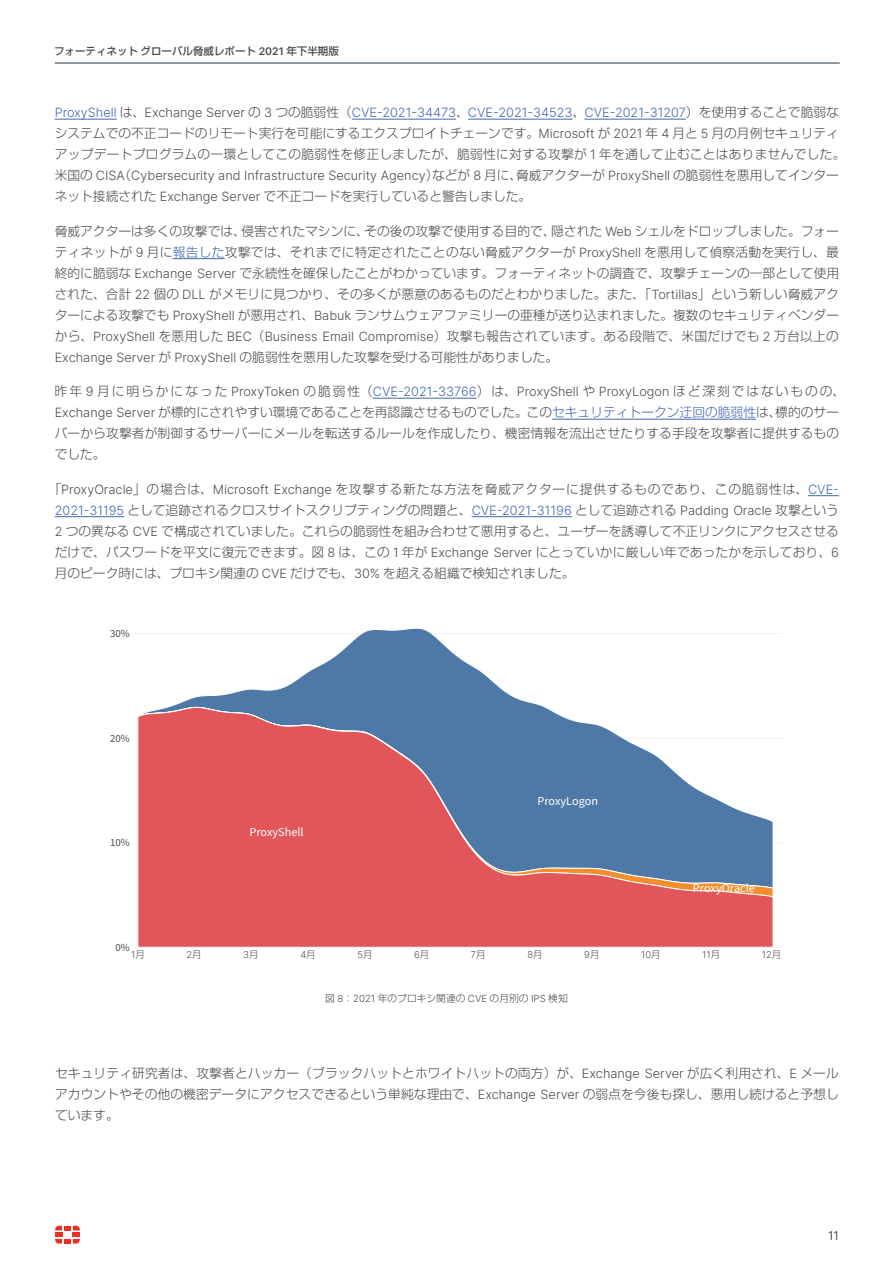
<style>
.page{position:relative;width:893px;height:1263px;background:#fff}
.page>*{position:absolute;margin:0;border:0;box-sizing:border-box;transform-origin:0 0}
.t1{font:300 12.75px/21px "Shin Go Pro";letter-spacing:.005em;color:#4b4c4d;text-align:justify}
.t2{font:300 12.75px "Inter";color:#4266ae}
.t3{font:300 12.75px "Inter";color:#4b4c4d}
.t4{font:12.15px "Source Sans Pro";color:#fff}
.t5{font:300 12px "Inter";color:#231f20}
.t6{font:10.8px "Source Sans Pro";color:#4d4d4d}
.t7{font:500 10.5px "Shin Go Pro";color:#4b4c4d}
.t8{font:300 9.75px "Shin Go Pro";color:#4b4c4d}
.t9{font:300 9.45px "Inter";color:#4d4d4d}
.s1{font-family:"Inter";font-weight:600}
.s2{font-family:"Shin Go Pro";color:#4b4c4d}
.s3{color:#4b4c4d}
.s4{font-family:"Inter"}
.s5{font-family:"Shin Go Pro"}
.s6{color:#4266ae}
.s7{font-family:"Inter";color:#4266ae}
</style>
<div class="page">
<hr style="left:55px;top:63px;width:785px;height:1px;background:#203746">
<svg style="left:55px;top:1226px;width:25px;height:17px"></svg>
<hr style="left:55px;top:119px;width:62px;height:1px;background:#4266ae">
<hr style="left:352px;top:119px;width:104px;height:1px;background:#4266ae">
<hr style="left:468px;top:119px;width:105px;height:1px;background:#4266ae">
<hr style="left:584px;top:119px;width:102px;height:1px;background:#4266ae">
<hr style="left:173px;top:258px;width:52px;height:1px;background:#4266ae">
<hr style="left:373px;top:398px;width:104px;height:1px;background:#4266ae">
<hr style="left:552px;top:419px;width:204px;height:1px;background:#4266ae">
<hr style="left:808px;top:495px;width:31px;height:1px;background:#4266ae">
<hr style="left:55px;top:516px;width:69px;height:1px;background:#4266ae">
<hr style="left:472px;top:516px;width:100px;height:1px;background:#4266ae">
<hr style="left:134px;top:947px;width:649px;height:1px;background:#f2f2f2">
<hr style="left:134px;top:842px;width:649px;height:1px;background:#f2f2f2">
<hr style="left:134px;top:738px;width:649px;height:1px;background:#f2f2f2">
<hr style="left:134px;top:633px;width:649px;height:1px;background:#f2f2f2">
<svg style="left:170px;top:628px;width:374px;height:79px"></svg>
<svg style="left:137px;top:707px;width:636px;height:240px;background:#b67280"></svg>
<p class="t7" style="left:54px;top:42px;width:286px">フォーティネットグローバル脅威レポート <span class="s1">2021</span> 年下半期版</p>
<p class="t2" style="left:55px;top:103px;width:786px">ProxyShell <span class="s2">は、</span><span class="s3">Exchange Server</span> <span class="s2">の</span> <span class="s3">3</span> <span class="s2">つの脆弱性（</span>CVE-2021-34473<span class="s2">、</span>CVE-2021-34523<span class="s2">、</span>CVE-2021-31207<span class="s2">）を使用することで脆弱な</span></p>
<p class="t1" style="left:55px;top:121px;width:792px">システムでの不正コードのリモート実行を可能にするエクスプロイトチェーンです。<span class="s4">Microsoft</span> が <span class="s4">2021</span> 年 <span class="s4">4</span> 月と <span class="s4">5</span> 月の月例セキュリティアップデートプログラムの一環としてこの脆弱性を修正しましたが、脆弱性に対する攻撃が <span class="s4">1</span> 年を通して止むことはありませんでした。</p>
<p class="t3" style="left:55px;top:166px;width:786px"><span class="s5">米国の</span> CISA<span class="s5">（</span>Cybersecurity and Infrastructure Security Agency<span class="s5">）などが</span> 8 <span class="s5">月に、脅威アクターが</span> ProxyShell <span class="s5">の脆弱性を悪用してインター</span></p>
<p class="t1" style="left:55px;top:184px;width:478px">ネット接続された <span class="s4">Exchange Server</span> で不正コードを実行していると警告しました。</p>
<p class="t1" style="left:55px;top:219px;width:786px">脅威アクターは多くの攻撃では、侵害されたマシンに、その後の攻撃で使用する目的で、隠された <span class="s4">Web</span> シェルをドロップしました。フォーティネットが <span class="s4">9</span> 月に<span class="s6">報告した</span>攻撃では、それまでに特定されたことのない脅威アクターが <span class="s4">ProxyShell</span> を悪用して偵察活動を実行し、最終的に脆弱な <span class="s4">Exchange Server</span> で永続性を確保したことがわかっています。フォーティネットの調査で、攻撃チェーンの一部として使用された、合計 <span class="s4">22</span> 個の <span class="s4">DLL</span> がメモリに見つかり、その多くが悪意のあるものだとわかりました。また、「<span class="s4">Tortillas</span>」という新しい脅威アクターによる攻撃でも <span class="s4">ProxyShell</span> が悪用され、<span class="s4">Babuk</span> ランサムウェアファミリーの亜種が送り込まれました。複数のセキュリティベンダーから、<span class="s4">ProxyShell</span> を悪用した <span class="s4">BEC</span>（<span class="s4">Business Email Compromise</span>）攻撃も報告されています。ある段階で、米国だけでも <span class="s4">2</span> 万台以上の<span class="s4">Exchange Server</span> が <span class="s4">ProxyShell</span> の脆弱性を悪用した攻撃を受ける可能性がありました。</p>
<p class="t1" style="left:55px;top:379px;width:792px;text-align:left">昨年 <span class="s4">9</span> 月に明らかになった <span class="s4">ProxyToken</span> の脆弱性（<span class="s7">CVE-2021-33766</span>）は、<span class="s4">ProxyShell</span> や <span class="s4">ProxyLogon</span> ほど深刻ではないものの、<span class="s4">Exchange Server</span> が標的にされやすい環境であることを再認識させるものでした。この<span class="s6">セキュリティトークン迂回の脆弱性</span>は、標的のサーバーから攻撃者が制御するサーバーにメールを転送するルールを作成したり、機密情報を流出させたりする手段を攻撃者に提供するものでした。</p>
<p class="t1" style="left:55px;top:477px;width:786px;text-indent:-6px">「<span class="s4">ProxyOracle</span>」の場合は、<span class="s4">Microsoft Exchange</span> を攻撃する新たな方法を脅威アクターに提供するものであり、この脆弱性は、<span class="s7">CVE-2021-31195</span> として追跡されるクロスサイトスクリプティングの問題と、<span class="s7">CVE-2021-31196</span> として追跡される <span class="s4">Padding Oracle</span> 攻撃という<span class="s4">2</span> つの異なる <span class="s4">CVE</span> で構成されていました。これらの脆弱性を組み合わせて悪用すると、ユーザーを誘導して不正リンクにアクセスさせるだけで、パスワードを平文に復元できます。図 <span class="s4">8</span> は、この <span class="s4">1</span> 年が <span class="s4">Exchange Server</span> にとっていかに厳しい年であったかを示しており、<span class="s4">6</span>月のピーク時には、プロキシ関連の <span class="s4">CVE</span> だけでも、<span class="s4">30%</span> を超える組織で検知されました。</p>
<p class="t6" style="left:110px;top:626px;width:21px">30%</p>
<p class="t6" style="left:110px;top:731px;width:21px">20%</p>
<p class="t6" style="left:110px;top:835px;width:21px">10%</p>
<p class="t4" style="left:249px;top:824px;width:56px">ProxyShell</p>
<p class="t4" style="left:537px;top:793px;width:62px">ProxyLogon</p>
<p class="t4" style="left:693px;top:879px;width:63px">ProxyOracle</p>
<p class="t6" style="left:115px;top:940px;width:16px">0%</p>
<p class="t9" style="left:131px;top:948px;width:15px">1<span class="s5">月</span></p>
<p class="t9" style="left:186px;top:948px;width:17px">2<span class="s5">月</span></p>
<p class="t9" style="left:243px;top:948px;width:17px">3<span class="s5">月</span></p>
<p class="t9" style="left:300px;top:948px;width:17px">4<span class="s5">月</span></p>
<p class="t9" style="left:357px;top:948px;width:17px">5<span class="s5">月</span></p>
<p class="t9" style="left:414px;top:948px;width:17px">6<span class="s5">月</span></p>
<p class="t9" style="left:471px;top:948px;width:16px">7<span class="s5">月</span></p>
<p class="t9" style="left:527px;top:948px;width:17px">8<span class="s5">月</span></p>
<p class="t9" style="left:584px;top:948px;width:17px">9<span class="s5">月</span></p>
<p class="t9" style="left:641px;top:948px;width:21px">10<span class="s5">月</span></p>
<p class="t9" style="left:702px;top:948px;width:19px">11<span class="s5">月</span></p>
<p class="t9" style="left:762px;top:948px;width:21px">12<span class="s5">月</span></p>
<p class="t8" style="left:325px;top:990px;width:244px">図 <span class="s4">8</span>：<span class="s4">2021</span> 年のプロキシ関連の <span class="s4">CVE</span> の月別の <span class="s4">IPS</span> 検知</p>
<p class="t1" style="left:55px;top:1061px;width:785px">セキュリティ研究者は、攻撃者とハッカー（ブラックハットとホワイトハットの両方）が、<span class="s4">Exchange Server</span> が広く利用され、<span class="s4">E</span> メールアカウントやその他の機密データにアクセスできるという単純な理由で、<span class="s4">Exchange Server</span> の弱点を今後も探し、悪用し続けると予想しています。</p>
<p class="t5" style="left:828px;top:1227px;width:12px">11</p>
</div>
